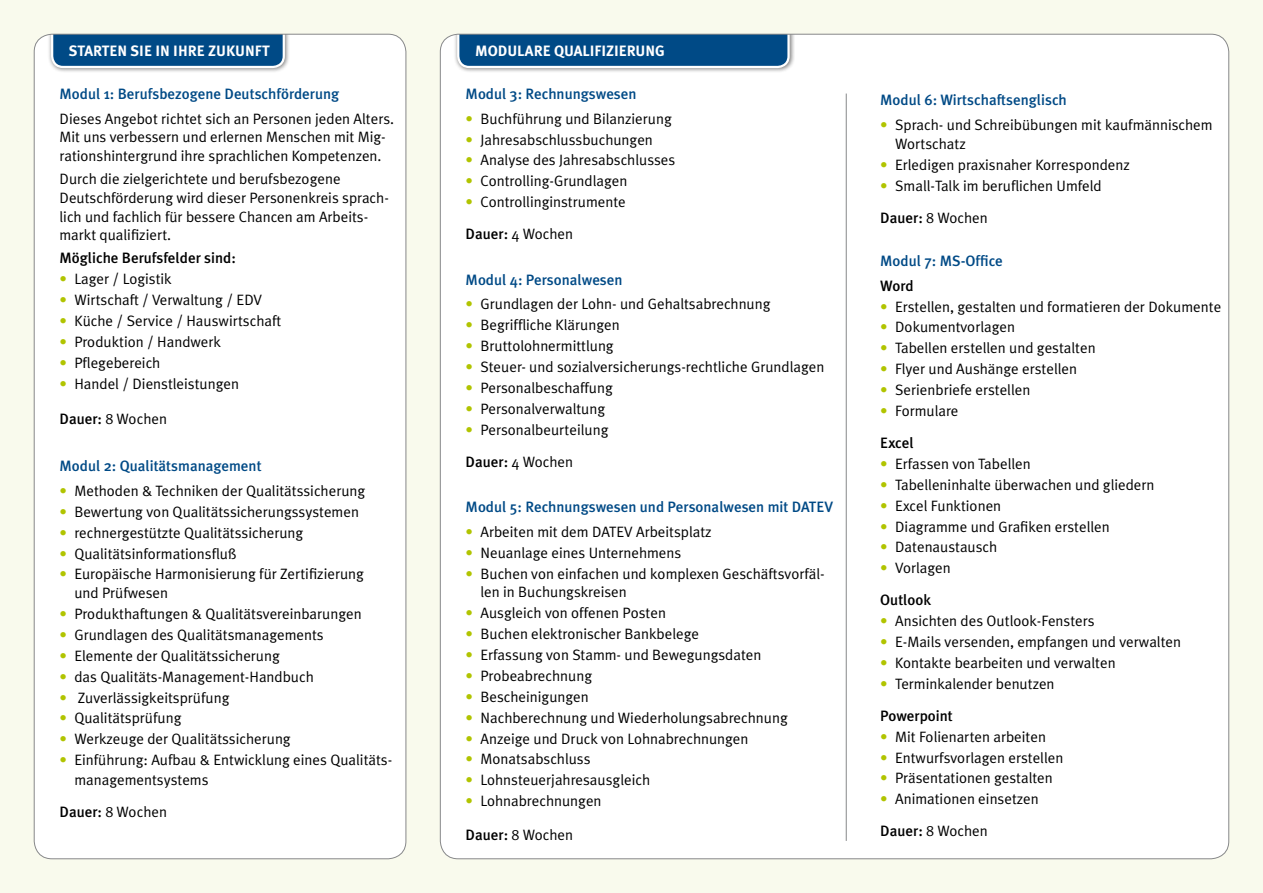
<style>
.page{position:relative;width:1263px;height:893px;background:#f9faed}
.page>*{position:absolute;margin:0;border:0;box-sizing:border-box;transform-origin:0 0}
.t1{font:15px/18.8px "Meta Plus Normal";color:#000}
.t2{font:500 15px "Meta Plus";color:#004a86}
.t3{font:500 15px "Meta Plus";color:#000}
.t4{font:700 15px "Meta Plus";color:#fff}
.s1{color:#b1c400}
.s2{font-family:"Meta Plus";font-weight:500}
</style>
<div class="page">
<div style="left:34px;top:34px;width:372px;height:825px;background:#fff;border-radius:18px"></div>
<div style="left:47px;top:34px;width:243px;height:40px;background:#000;opacity:.5"></div>
<svg style="left:50px;top:36px;width:236px;height:33px;background:#1d5d92"></svg>
<div style="left:440px;top:34px;width:789px;height:825px;background:#fff;border-radius:18px"></div>
<div style="left:453px;top:34px;width:342px;height:40px;background:#000;opacity:.5"></div>
<svg style="left:456px;top:36px;width:335px;height:33px;background:#1b5c91"></svg>
<hr style="left:846px;top:94px;width:1px;height:747px;background:#87888a">
<p class="t4" style="left:69px;top:42px;width:203px">STARTEN SIE IN IHRE ZUKUNFT</p>
<p class="t2" style="left:60px;top:85px;width:281px">Modul 1: Berufsbezogene Deutschförderung</p>
<p class="t1" style="left:60px;top:109px;width:336px">Dieses Angebot richtet sich an Personen jeden Alters.<br>Mit uns verbessern und erlernen Menschen mit Mig&shy;rationshintergrund ihre sprachlichen Kompetenzen.</p>
<p class="t1" style="left:60px;top:169px;width:331px">Durch die zielgerichtete und berufsbezogene Deutschförderung wird dieser Personenkreis sprach&shy;lich und fachlich für bessere Chancen am Arbeits&shy;markt qualifiziert.</p>
<p class="t3" style="left:60px;top:250px;width:178px">Mögliche Berufsfelder sind:</p>
<p class="t1" style="left:60px;top:270px;width:114px"><span class="s1">•</span> Lager / Logistik</p>
<p class="t1" style="left:60px;top:290px;width:204px"><span class="s1">•</span> Wirtschaft / Verwaltung / EDV</p>
<p class="t1" style="left:60px;top:311px;width:223px"><span class="s1">•</span> Küche / Service / Hauswirtschaft</p>
<p class="t1" style="left:60px;top:332px;width:163px"><span class="s1">•</span> Produktion / Handwerk</p>
<p class="t1" style="left:60px;top:353px;width:102px"><span class="s1">•</span> Pflegebereich</p>
<p class="t1" style="left:60px;top:374px;width:181px"><span class="s1">•</span> Handel / Dienstleistungen</p>
<p class="t1" style="left:60px;top:409px;width:109px"><span class="s2">Dauer:</span> 8 Wochen</p>
<p class="t2" style="left:60px;top:457px;width:204px">Modul 2: Qualitätsmanagement</p>
<p class="t1" style="left:60px;top:481px;width:307px"><span class="s1">•</span> Methoden &amp; Techniken der Qualitätssicherung</p>
<p class="t1" style="left:60px;top:502px;width:301px"><span class="s1">•</span> Bewertung von Qualitätssicherungssystemen</p>
<p class="t1" style="left:60px;top:523px;width:245px"><span class="s1">•</span> rechnergestützte Qualitätssicherung</p>
<p class="t1" style="left:60px;top:544px;width:179px"><span class="s1">•</span> Qualitätsinformationsfluß</p>
<p class="t1" style="left:74px;top:565px;width:291px;text-indent:-15px"><span class="s1">•</span> Europäische Harmonisierung für Zertifizierung und Prüfwesen</p>
<p class="t1" style="left:60px;top:604px;width:304px"><span class="s1">•</span> Produkthaftungen &amp; Qualitätsvereinbarungen</p>
<p class="t1" style="left:60px;top:625px;width:266px"><span class="s1">•</span> Grundlagen des Qualitätsmanagements</p>
<p class="t1" style="left:60px;top:646px;width:222px"><span class="s1">•</span> Elemente der Qualitätssicherung</p>
<p class="t1" style="left:60px;top:667px;width:256px"><span class="s1">•</span> das Qualitäts-Management-Handbuch</p>
<p class="t1" style="left:60px;top:688px;width:171px"><span class="s1">•</span> Zuverlässigkeitsprüfung</p>
<p class="t1" style="left:60px;top:709px;width:123px"><span class="s1">•</span> Qualitätsprüfung</p>
<p class="t1" style="left:60px;top:730px;width:233px"><span class="s1">•</span> Werkzeuge der Qualitätssicherung</p>
<p class="t1" style="left:74px;top:750px;width:319px;line-height:19.5px;text-indent:-15px"><span class="s1">•</span> Einführung: Aufbau &amp; Entwicklung eines Qualitäts&shy;managementsystems</p>
<p class="t1" style="left:60px;top:803px;width:109px"><span class="s2">Dauer:</span> 8 Wochen</p>
<p class="t4" style="left:475px;top:42px;width:191px">MODULARE QUALIFIZIERUNG</p>
<p class="t2" style="left:466px;top:85px;width:172px">Modul 3: Rechnungswesen</p>
<p class="t1" style="left:466px;top:109px;width:208px"><span class="s1">•</span> Buchführung und Bilanzierung</p>
<p class="t1" style="left:466px;top:130px;width:189px"><span class="s1">•</span> Jahresabschlussbuchungen</p>
<p class="t1" style="left:466px;top:151px;width:211px"><span class="s1">•</span> Analyse des Jahresabschlusses</p>
<p class="t1" style="left:466px;top:172px;width:163px"><span class="s1">•</span> Controlling-Grundlagen</p>
<p class="t1" style="left:466px;top:186px;width:162px;line-height:32px"><span class="s1">•</span> Controllinginstrumente<br><span class="s2">Dauer:</span> 4 Wochen</p>
<p class="t2" style="left:466px;top:271px;width:158px">Modul 4: Personalwesen</p>
<p class="t1" style="left:466px;top:295px;width:306px"><span class="s1">•</span> Grundlagen der Lohn- und Gehaltsabrechnung</p>
<p class="t1" style="left:466px;top:315px;width:156px"><span class="s1">•</span> Begriffliche Klärungen</p>
<p class="t1" style="left:466px;top:336px;width:150px"><span class="s1">•</span> Bruttolohnermittlung</p>
<p class="t1" style="left:466px;top:357px;width:360px"><span class="s1">•</span> Steuer- und sozialversicherungs-rechtliche Grundlagen</p>
<p class="t1" style="left:466px;top:378px;width:149px"><span class="s1">•</span> Personalbeschaffung</p>
<p class="t1" style="left:466px;top:399px;width:141px"><span class="s1">•</span> Personalverwaltung</p>
<p class="t1" style="left:466px;top:413px;width:144px;line-height:32px"><span class="s1">•</span> Personalbeurteilung<br><span class="s2">Dauer:</span> 4 Wochen</p>
<p class="t2" style="left:466px;top:498px;width:369px">Modul 5: Rechnungswesen und Personalwesen mit DATEV</p>
<p class="t1" style="left:466px;top:522px;width:248px"><span class="s1">•</span> Arbeiten mit dem DATEV Arbeitsplatz</p>
<p class="t1" style="left:466px;top:543px;width:217px"><span class="s1">•</span> Neuanlage eines Unternehmens</p>
<p class="t1" style="left:480px;top:564px;width:346px;text-indent:-15px"><span class="s1">•</span> Buchen von einfachen und komplexen Geschäftsvorfäl&shy;len in Buchungskreisen</p>
<p class="t1" style="left:466px;top:603px;width:202px"><span class="s1">•</span> Ausgleich von offenen Posten</p>
<p class="t1" style="left:466px;top:624px;width:235px"><span class="s1">•</span> Buchen elektronischer Bankbelege</p>
<p class="t1" style="left:466px;top:645px;width:297px"><span class="s1">•</span> Erfassung von Stamm- und Bewegungsdaten</p>
<p class="t1" style="left:466px;top:666px;width:128px"><span class="s1">•</span> Probeabrechnung</p>
<p class="t1" style="left:466px;top:687px;width:125px"><span class="s1">•</span> Bescheinigungen</p>
<p class="t1" style="left:466px;top:708px;width:324px"><span class="s1">•</span> Nachberechnung und Wiederholungsabrechnung</p>
<p class="t1" style="left:466px;top:729px;width:284px"><span class="s1">•</span> Anzeige und Druck von Lohnabrechnungen</p>
<p class="t1" style="left:466px;top:750px;width:126px"><span class="s1">•</span> Monatsabschluss</p>
<p class="t1" style="left:466px;top:770px;width:186px"><span class="s1">•</span> Lohnsteuerjahresausgleich</p>
<p class="t1" style="left:466px;top:791px;width:137px"><span class="s1">•</span> Lohnabrechnungen</p>
<p class="t1" style="left:466px;top:825px;width:109px"><span class="s2">Dauer:</span> 8 Wochen</p>
<p class="t2" style="left:880px;top:92px;width:188px">Modul 6: Wirtschaftsenglisch</p>
<p class="t1" style="left:895px;top:115px;width:319px;text-indent:-15px"><span class="s1">•</span> Sprach- und Schreibübungen mit kaufmännischem<br>Wortschatz</p>
<p class="t1" style="left:880px;top:155px;width:251px"><span class="s1">•</span> Erledigen praxisnaher Korrespondenz</p>
<p class="t1" style="left:880px;top:169px;width:223px;line-height:32px"><span class="s1">•</span> Small-Talk im beruflichen Umfeld<br><span class="s2">Dauer:</span> 8 Wochen</p>
<p class="t2" style="left:880px;top:252px;width:124px">Modul 7: MS-Office</p>
<p class="t3" style="left:880px;top:277px;width:35px">Word</p>
<p class="t1" style="left:880px;top:297px;width:342px"><span class="s1">•</span> Erstellen, gestalten und formatieren der Dokumente</p>
<p class="t1" style="left:880px;top:318px;width:136px"><span class="s1">•</span> Dokumentvorlagen</p>
<p class="t1" style="left:880px;top:339px;width:217px"><span class="s1">•</span> Tabellen erstellen und gestalten</p>
<p class="t1" style="left:880px;top:359px;width:198px"><span class="s1">•</span> Flyer und Aushänge erstellen</p>
<p class="t1" style="left:880px;top:380px;width:152px"><span class="s1">•</span> Serienbriefe erstellen</p>
<p class="t1" style="left:880px;top:401px;width:80px"><span class="s1">•</span> Formulare</p>
<p class="t3" style="left:880px;top:434px;width:35px">Excel</p>
<p class="t1" style="left:880px;top:454px;width:152px"><span class="s1">•</span> Erfassen von Tabellen</p>
<p class="t1" style="left:880px;top:475px;width:276px"><span class="s1">•</span> Tabelleninhalte überwachen und gliedern</p>
<p class="t1" style="left:880px;top:496px;width:122px"><span class="s1">•</span> Excel Funktionen</p>
<p class="t1" style="left:880px;top:517px;width:231px"><span class="s1">•</span> Diagramme und Grafiken erstellen</p>
<p class="t1" style="left:880px;top:538px;width:119px"><span class="s1">•</span> Datenaustausch</p>
<p class="t1" style="left:880px;top:558px;width:72px"><span class="s1">•</span> Vorlagen</p>
<p class="t3" style="left:880px;top:591px;width:52px">Outlook</p>
<p class="t1" style="left:880px;top:611px;width:216px"><span class="s1">•</span> Ansichten des Outlook-Fensters</p>
<p class="t1" style="left:880px;top:632px;width:302px"><span class="s1">•</span> E-Mails versenden, empfangen und verwalten</p>
<p class="t1" style="left:880px;top:653px;width:237px"><span class="s1">•</span> Kontakte bearbeiten und verwalten</p>
<p class="t1" style="left:880px;top:674px;width:176px"><span class="s1">•</span> Terminkalender benutzen</p>
<p class="t3" style="left:880px;top:707px;width:74px">Powerpoint</p>
<p class="t1" style="left:880px;top:727px;width:167px"><span class="s1">•</span> Mit Folienarten arbeiten</p>
<p class="t1" style="left:880px;top:748px;width:185px"><span class="s1">•</span> Entwurfsvorlagen erstellen</p>
<p class="t1" style="left:880px;top:769px;width:174px"><span class="s1">•</span> Präsentationen gestalten</p>
<p class="t1" style="left:880px;top:783px;width:160px;line-height:32px"><span class="s1">•</span> Animationen einsetzen<br><span class="s2">Dauer:</span> 8 Wochen</p>
</div>
